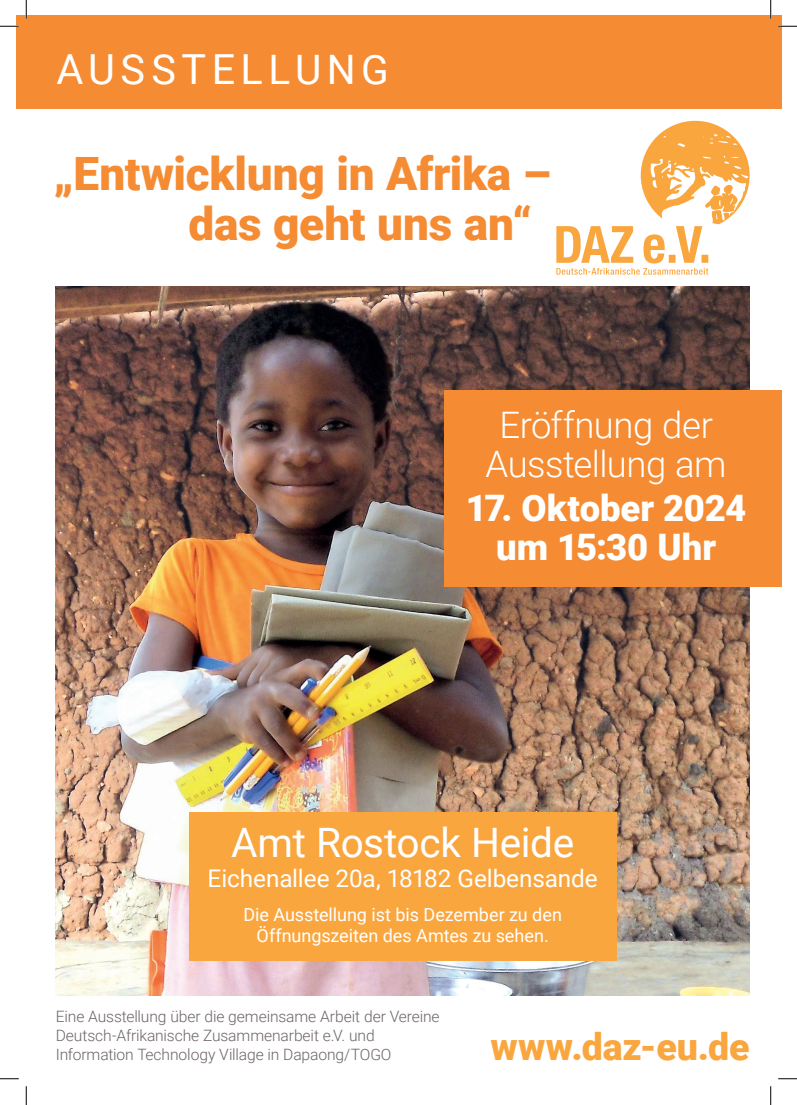
<style>
.page{position:relative;width:797px;height:1105px;background:#fff}
.page>*{position:absolute;margin:0;border:0;box-sizing:border-box;transform-origin:0 0}
.t1{font:900 46px/50.1px "Roboto";letter-spacing:-.005em;color:#f58b32}
.t2{font:41.5px "Roboto";letter-spacing:.13em;color:#fff}
.t3{font:40.5px "Roboto";letter-spacing:-.005em;color:#fff}
.t4{font:900 37.5px "Roboto";color:#faa63f}
.t5{font:300 36.5px/38.9px "Roboto";letter-spacing:-.015em;color:#fff;text-align:center}
.t6{font:900 36.5px/38.9px "Roboto";letter-spacing:-.005em;color:#fff;text-align:center}
.t7{font:24.38px "Roboto";letter-spacing:-.005em;color:#fff}
.t8{font:18px/21.6px "Roboto";letter-spacing:-.005em;color:#fff;text-align:center}
.t9{font:300 15.62px/18.8px "Roboto";letter-spacing:-.01em;color:#6c6369}
.s1{font-size:40.62px}
</style>
<div class="page">
<img style="left:56px;top:287px;width:693px;height:708px">
<div style="left:16px;top:16px;width:765px;height:93px;background:#f58b32"></div>
<div style="left:444px;top:391px;width:337px;height:196px;background:#f58b32"></div>
<div style="left:189px;top:812px;width:427px;height:149px;background:#faa63f"></div>
<div style="left:640px;top:121px;width:109px;height:109px;background:#faa63f;border-radius:50%"></div>
<svg style="left:677px;top:143px;width:8px;height:4px"></svg>
<svg style="left:709px;top:133px;width:28px;height:12px"></svg>
<svg style="left:556px;top:156px;width:192px;height:119px"></svg>
<svg style="left:0;top:25px;width:19px;height:2px"></svg>
<svg style="left:778px;top:25px;width:19px;height:2px"></svg>
<svg style="left:0;top:1078px;width:19px;height:1px"></svg>
<svg style="left:778px;top:1078px;width:19px;height:1px"></svg>
<svg style="left:25px;top:0;width:2px;height:19px"></svg>
<svg style="left:25px;top:1086px;width:2px;height:19px"></svg>
<svg style="left:770px;top:0;width:1px;height:19px"></svg>
<svg style="left:770px;top:1086px;width:1px;height:19px"></svg>
<h2 class="t2" style="left:56px;top:40px;width:334px">Ausstel<span class="s1">lung</span></h2>
<h1 class="t1" style="left:188px;top:147px;width:364px;text-indent:-135px">„Entwicklung in Afrika – das geht uns an“</h1>
<h3 class="t5" style="left:485px;top:404px;width:242px">Eröffnung der<br>Ausstellung am</h3>
<h3 class="t6" style="left:466px;top:487px;width:282px">17. Oktober 2024 um 15:30 Uhr</h3>
<h3 class="t3" style="left:231px;top:815px;width:345px">Amt Rostock Heide</h3>
<h3 class="t7" style="left:208px;top:861px;width:391px">Eichenallee 20a, 18182 Gelbensande</h3>
<p class="t8" style="left:243px;top:903px;width:320px">Die Ausstellung ist bis Dezember zu den<br>Öffnungszeiten des Amtes zu sehen.</p>
<p class="t9" style="left:56px;top:1007px;width:385px">Eine Ausstellung über die gemeinsame Arbeit der Vereine<br>Deutsch-Afrikanische Zusammenarbeit e.V. und<br>Information Technology Village in Dapaong/TOGO</p>
<h3 class="t4" style="left:490px;top:1020px;width:260px">www.daz-eu.de</h3>
</div>
